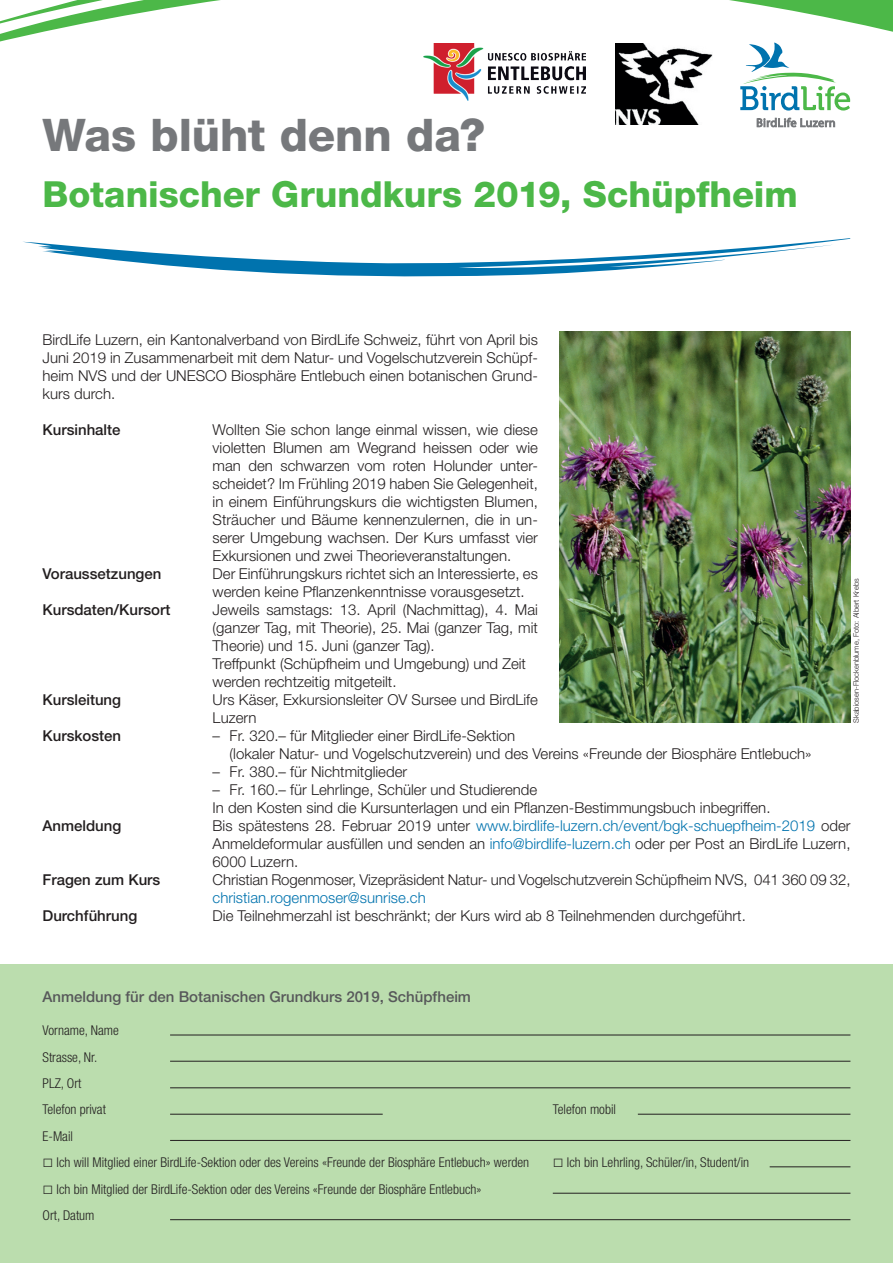
<style>
.page{position:relative;width:893px;height:1263px;background:#fff}
.page>*{position:absolute;margin:0;border:0;box-sizing:border-box;transform-origin:0 0}
.t1{font:800 45px "Helvetica Neue LT Std";letter-spacing:-.005em;color:#76787b}
.t2{font:800 36px "Helvetica Neue LT Std";color:#4cb848}
.t3{font:300 15px/18px "Helvetica Neue LT Std";color:#231f20}
.t4{font:500 15px "Helvetica Neue LT Std";color:#231f20}
.t5{font:500 15px "Helvetica Neue LT Std";color:#57585a}
.t6{font:300 15px "Helvetica Neue LT Std";color:#0073ae}
.t7{font:300 condensed 13.5px/26.4px "Helvetica Neue LT Std";color:#231f20}
.t8{font:300 7.5px "Helvetica Neue LT Std";color:#231f20}
.s1{color:#0073ae}
.s2{font-family:"Arial Narrow";font-weight:400;font-stretch:normal;font-size:18px}
</style>
<div class="page">
<svg style="left:23px;top:238px;width:827px;height:39px"></svg>
<svg style="left:0;top:0;width:893px;height:43px"></svg>
<svg style="left:740px;top:43px;width:110px;height:68px"></svg>
<svg style="left:756px;top:117px;width:79px;height:11px"></svg>
<img style="left:559px;top:332px;width:291px;height:391px">
<div style="left:0;top:965px;width:893px;height:298px;background:#bbddae"></div>
<hr style="left:170px;top:1035px;width:680px;height:1px;background:#231f20">
<hr style="left:170px;top:1061px;width:680px;height:1px;background:#231f20">
<hr style="left:170px;top:1087px;width:680px;height:1px;background:#231f20">
<hr style="left:170px;top:1114px;width:213px;height:1px;background:#231f20">
<hr style="left:170px;top:1140px;width:680px;height:1px;background:#231f20">
<hr style="left:770px;top:1166px;width:80px;height:1px;background:#231f20">
<hr style="left:638px;top:1114px;width:212px;height:1px;background:#231f20">
<hr style="left:553px;top:1193px;width:297px;height:1px;background:#231f20">
<hr style="left:170px;top:1219px;width:680px;height:1px;background:#231f20">
<img style="left:615px;top:43px;width:98px;height:81px">
<img style="left:423px;top:43px;width:163px;height:58px">
<h1 class="t1" style="left:43px;top:108px;width:444px">Was blüht denn da?</h1>
<h2 class="t2" style="left:43px;top:173px;width:757px">Botanischer Grundkurs 2019, Schüpfheim</h2>
<p class="t3" style="left:43px;top:330px;width:497px;text-align:justify">BirdLife Luzern, ein Kantonalverband von BirdLife Schweiz, führt von April bis Juni 2019 in Zusammenarbeit mit dem Natur- und Vogelschutzverein Schüpf&shy;heim NVS und der UNESCO Biosphäre Entlebuch einen botanischen Grund&shy;kurs durch.</p>
<p class="t4" style="left:43px;top:421px;width:80px">Kursinhalte</p>
<p class="t3" style="left:213px;top:420px;width:327px;text-align:justify">Wollten Sie schon lange einmal wissen, wie diese violetten Blumen am Wegrand heissen oder wie man den schwarzen vom roten Holunder unter&shy;scheidet? Im Frühling 2019 haben Sie Gelegenheit, in einem Einführungskurs die wichtigsten Blumen, Sträucher und Bäume kennenzulernen, die in un&shy;serer Umgebung wachsen. Der Kurs umfasst vier Exkursionen und zwei Theorieveranstaltungen.</p>
<p class="t4" style="left:43px;top:565px;width:120px">Voraussetzungen</p>
<p class="t3" style="left:213px;top:564px;width:327px">Der Einführungskurs richtet sich an Interessierte, es werden keine Pflanzenkenntnisse vorausgesetzt.</p>
<p class="t4" style="left:43px;top:601px;width:129px">Kursdaten/Kursort</p>
<p class="t3" style="left:213px;top:600px;width:327px">Jeweils samstags: 13. April (Nachmittag), 4. Mai (ganzer Tag, mit Theorie), 25. Mai (ganzer Tag, mit Theorie) und 15. Juni (ganzer Tag).<br>Treffpunkt (Schüpfheim und Umgebung) und Zeit werden rechtzeitig mitgeteilt.</p>
<p class="t4" style="left:43px;top:691px;width:80px">Kursleitung</p>
<p class="t3" style="left:213px;top:690px;width:327px">Urs Käser, Exkursionsleiter OV Sursee und BirdLife<br>Luzern</p>
<p class="t4" style="left:43px;top:727px;width:80px">Kurskosten</p>
<p class="t3" style="left:230px;top:726px;width:583px;text-indent:-17px">– Fr. 320.– für Mitglieder einer BirdLife-Sektion<br>(lokaler Natur- und Vogelschutzverein) und des Vereins «Freunde der Biosphäre Entlebuch»</p>
<p class="t3" style="left:213px;top:762px;width:196px">– Fr. 380.– für Nichtmitglieder</p>
<p class="t3" style="left:213px;top:780px;width:559px">– Fr. 160.– für Lehrlinge, Schüler und Studierende<br>In den Kosten sind die Kursunterlagen und ein Pflanzen-Bestimmungsbuch inbegriffen.</p>
<p class="t4" style="left:43px;top:817px;width:80px">Anmeldung</p>
<p class="t3" style="left:213px;top:816px;width:639px;text-align:justify">Bis spätestens 28. Februar 2019 unter <span class="s1">www.birdlife-luzern.ch/event/bgk-schuepfheim-2019</span> oder Anmeldeformular ausfüllen und senden an <span class="s1">info@birdlife-luzern.ch</span> oder per Post an BirdLife Luzern, 6000 Luzern.</p>
<p class="t4" style="left:43px;top:871px;width:119px">Fragen zum Kurs</p>
<p class="t3" style="left:213px;top:870px;width:639px">Christian Rogenmoser, Vizepräsident Natur- und Vogelschutzverein Schüpfheim NVS, 041 360 09 32,</p>
<p class="t6" style="left:213px;top:888px;width:215px">christian.rogenmoser@sunrise.ch</p>
<p class="t4" style="left:43px;top:907px;width:96px">Durchführung</p>
<p class="t3" style="left:213px;top:906px;width:535px">Die Teilnehmerzahl ist beschränkt; der Kurs wird ab 8 Teilnehmenden durchgeführt.</p>
<p class="t8" style="left:852px;top:723px;width:146px;rotate:-90deg">Skabiosen-Flockenblume, Foto: Albert Krebs</p>
<p class="t5" style="left:43px;top:988px;width:430px">Anmeldung für den Botanischen Grundkurs 2019, Schüpfheim</p>
<p class="t7" style="left:43px;top:1017px;width:78px">Vorname, Name<br>Strasse, Nr.<br>PLZ, Ort<br>Telefon privat</p>
<p class="t7" style="left:553px;top:1096px;width:65px">Telefon mobil</p>
<p class="t7" style="left:43px;top:1123px;width:32px">E-Mail</p>
<p class="t7" style="left:43px;top:1149px;width:488px"><span class="s2">□</span> Ich will Mitglied einer BirdLife-Sektion oder des Vereins «Freunde der Biosphäre Entlebuch» werden</p>
<p class="t7" style="left:553px;top:1149px;width:198px"><span class="s2">□</span> Ich bin Lehrling, Schüler/in, Student/in</p>
<p class="t7" style="left:43px;top:1175px;width:440px"><span class="s2">□</span> Ich bin Mitglied der BirdLife-Sektion oder des Vereins «Freunde der Biosphäre Entlebuch»<br>Ort, Datum</p>
</div>
